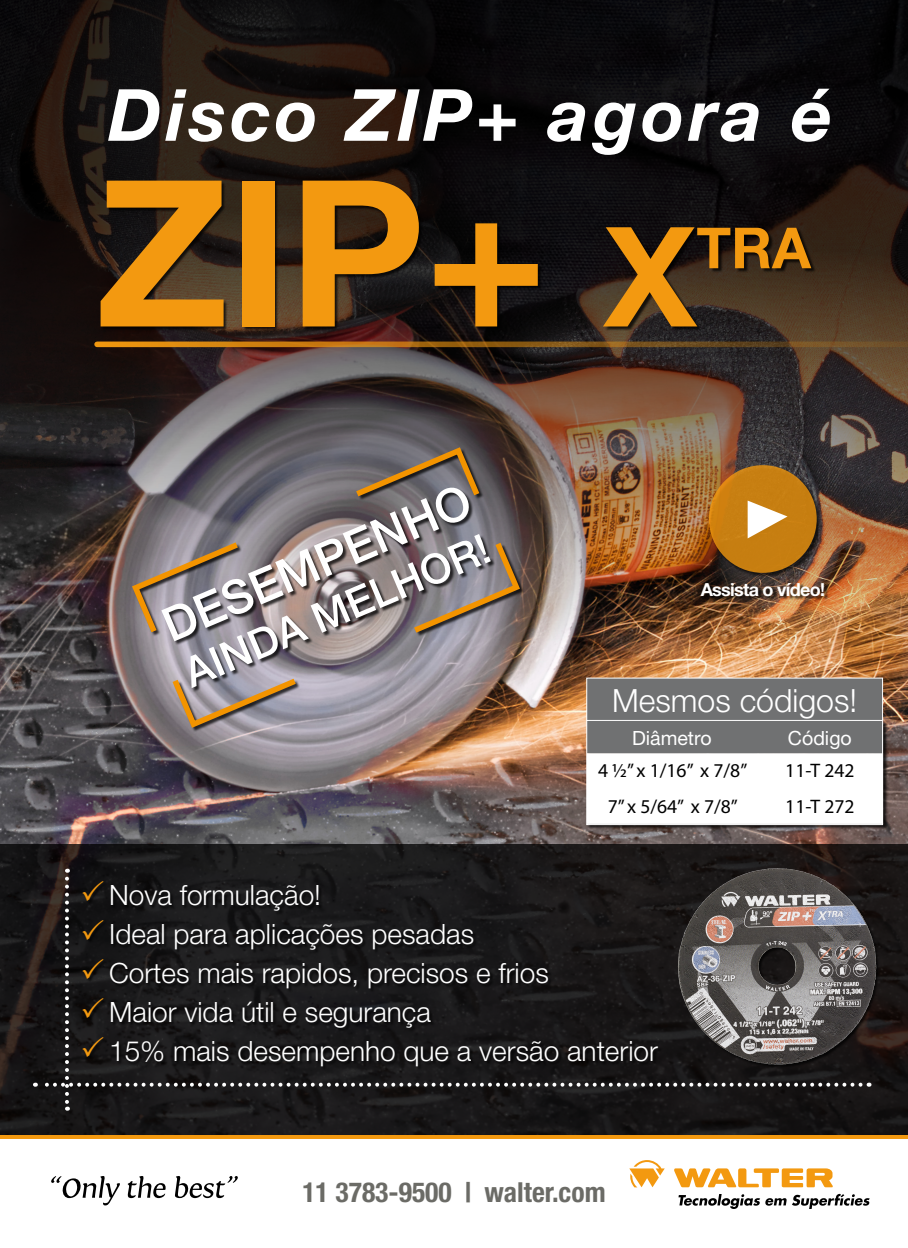
<style>
.page{position:relative;width:908px;height:1248px;background:#fff}
.page>*{position:absolute;margin:0;border:0;box-sizing:border-box;transform-origin:0 0}
.t1{font:700 204.08px "Helvetica Neue";color:#f39910}
.t2{font:italic 700 72px "Helvetica Neue";letter-spacing:.06em;color:#fff}
.t3{font:700 56.68px "Helvetica Neue";color:#f39910}
.t4{font:500 47px "Helvetica Neue";color:#fff}
.t5{font:500 41.48px "Helvetica Neue";color:#fff}
.t6{font:300 32px "Helvetica Neue";color:#fff}
.t7{font:300 28px "Helvetica Neue";color:#fff}
.t8{font:700 condensed 27.6px "Helvetica Neue";color:#6b6b66}
.t9{font:19.6px "Myriad Pro";color:#000}
.t10{font:19.6px "Helvetica Neue";color:#fff}
.titulo_abras{font:700 18px "Helvetica Neue";letter-spacing:-.04em;color:#fff}
.s1{font-size:138.84px}
</style>
<div class="page">
<img style="left:0;top:0;width:907px;height:843px">
<svg style="left:0;top:843px;width:907px;height:291px;background:#1a1818"></svg>
<svg style="left:629px;top:1160px;width:35px;height:27px"></svg>
<svg style="left:674px;top:1168px;width:158px;height:19px"></svg>
<svg style="left:678px;top:1193px;width:191px;height:15px"></svg>
<svg style="left:51px;top:1176px;width:69px;height:29px"></svg>
<svg style="left:127px;top:1176px;width:39px;height:21px"></svg>
<svg style="left:175px;top:1176px;width:63px;height:21px"></svg>
<svg style="left:0;top:1134px;width:907px;height:4px;background:#bc7811"></svg>
<img style="left:674px;top:855px;width:208px;height:212px">
<div style="left:586px;top:720px;width:301px;height:109px;background:#000;opacity:.75"></div>
<svg style="left:588px;top:722px;width:292px;height:100px"></svg>
<div style="left:586px;top:720px;width:296px;height:104px;border:1px solid #fff"></div>
<div style="left:133px;top:448px;width:391px;height:284px;background:#000;opacity:.75"></div>
<svg style="left:129px;top:537px;width:115px;height:101px;background:#8a7f7c"></svg>
<svg style="left:168px;top:673px;width:134px;height:56px;background:#a0918a"></svg>
<svg style="left:408px;top:536px;width:113px;height:101px;background:#80746f"></svg>
<svg style="left:350px;top:445px;width:134px;height:56px;background:#74685c"></svg>
<div style="left:101px;top:181px;width:714px;height:150px;background:#000;opacity:.75"></div>
<svg style="left:97px;top:341px;width:810px;height:6px;background:#935f19"></svg>
<div style="left:586px;top:678px;width:296px;height:42px;background:#707172"></div>
<div style="left:586px;top:677px;width:296px;height:43px;border:1px solid #fff"></div>
<div style="left:709px;top:466px;width:112px;height:111px;background:#000;opacity:.75"></div>
<div style="left:708px;top:465px;width:108px;height:108px;background:#c77e11;border-radius:50%"></div>
<svg style="left:747px;top:500px;width:40px;height:38px"></svg>
<div style="left:701px;top:583px;width:127px;height:17px;background:#000;opacity:.75"></div>
<svg style="left:35px;top:878px;width:825px;height:232px;background:#282627"></svg>
<p class="t2" style="left:108px;top:70px;width:725px">Disco ZIP+ agora é</p>
<p class="t1" style="left:96px;top:127px;width:601px">ZIP+ <span class="s1">X</span></p>
<p class="t3" style="left:696px;top:213px;width:116px">tra</p>
<p class="t4" style="left:154px;top:601px;width:332px;rotate:-23deg">DESEMPENHO</p>
<p class="t5" style="left:176px;top:651px;width:329px;rotate:-23deg">AINDA MELHOR!</p>
<p class="titulo_abras" style="left:700px;top:578px;width:126px">Assista o vídeo!</p>
<p class="t6" style="left:612px;top:681px;width:246px">Mesmos códigos!</p>
<p class="t10" style="left:631px;top:726px;width:81px">Diâmetro</p>
<p class="t10" style="left:787px;top:726px;width:65px">Código</p>
<p class="t9" style="left:597px;top:758px;width:151px">4 ½” x 1/16” x 7/8”</p>
<p class="t9" style="left:785px;top:758px;width:71px">11-T 242</p>
<p class="t9" style="left:607px;top:793px;width:132px">7” x 5/64” x 7/8”</p>
<p class="t9" style="left:785px;top:793px;width:71px">11-T 272</p>
<p class="t7" style="left:109px;top:878px;width:213px">Nova formulação!</p>
<p class="t7" style="left:109px;top:917px;width:366px">Ideal para aplicações pesadas</p>
<p class="t7" style="left:109px;top:955px;width:441px">Cortes mais rapidos, precisos e frios</p>
<p class="t7" style="left:109px;top:994px;width:323px">Maior vida útil e segurança</p>
<p class="t7" style="left:109px;top:1033px;width:550px">15% mais desempenho que a versão anterior</p>
<p class="t8" style="left:302px;top:1175px;width:304px">11 3783-9500 | walter.com</p>
</div>
